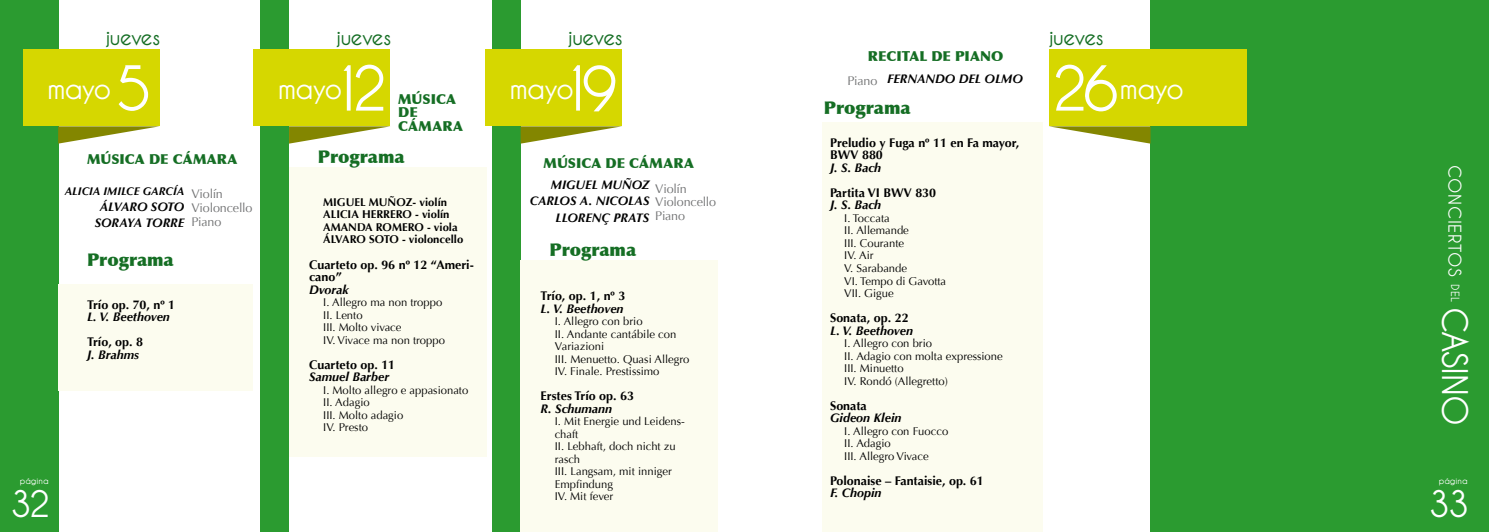
<style>
.page{position:relative;width:1489px;height:532px;background:#fff}
.page>*{position:absolute;margin:0;border:0;box-sizing:border-box;transform-origin:0 0}
.t1{font:700 36.25px "Caviar Dreams";color:#fff}
.t2{font:700 35px "Caviar Dreams";letter-spacing:-.04em;color:#fff}
.t3{font:700 28.75px "Caviar Dreams";letter-spacing:-.045em;color:#fff}
.t4{font:700 21.25px "Caviar Dreams";letter-spacing:-.04em;color:#156e24}
.t5{font:900 17.5px "Optima";letter-spacing:-.005em;color:#156e24}
.t6{font:700 17.5px "Caviar Dreams";letter-spacing:.035em;color:#fff}
.t7{font:900 13.75px/13.8px "Optima";letter-spacing:.005em;color:#156e24}
.t8{font:italic 700 12.5px/16.2px "Optima";color:#000;text-align:center}
.t9{font:700 12.5px/12.5px "Optima";color:#000}
.t10{font:12.5px/13.8px "Optima";letter-spacing:-.015em;color:#707172}
.t11{font:11.25px/12.5px "Optima";color:#000}
.t12{font:700 11.25px/12.5px "Optima";color:#000}
.t13{font:italic 700 11.25px "Optima";color:#000}
.t14{font:700 8.75px "Caviar Dreams";color:#fff}
.s1{font-size:61.25px}
.s2{font-size:11.25px}
</style>
<div class="page">
<div style="left:0;top:0;width:58px;height:531px;background:#2b9b30"></div>
<div style="left:1407px;top:0;width:81px;height:531px;background:#2b9b30"></div>
<div style="left:260px;top:0;width:29px;height:531px;background:#2b9b30"></div>
<div style="left:492px;top:0;width:29px;height:531px;background:#2b9b30"></div>
<div style="left:1150px;top:0;width:266px;height:531px;background:#2b9b30"></div>
<div style="left:23px;top:49px;width:136px;height:77px;background:#d6d700"></div>
<svg style="left:58px;top:126px;width:101px;height:18px"></svg>
<div style="left:58px;top:284px;width:195px;height:107px;background:#fcfcef"></div>
<div style="left:253px;top:49px;width:137px;height:77px;background:#d6d700"></div>
<svg style="left:289px;top:126px;width:101px;height:18px"></svg>
<div style="left:485px;top:49px;width:137px;height:77px;background:#d6d700"></div>
<svg style="left:520px;top:126px;width:102px;height:18px"></svg>
<div style="left:1048px;top:49px;width:198px;height:77px;background:#d6d700"></div>
<svg style="left:1049px;top:126px;width:101px;height:18px"></svg>
<div style="left:289px;top:167px;width:197px;height:289px;background:#fcfcef"></div>
<div style="left:520px;top:260px;width:198px;height:271px;background:#fcfcef"></div>
<div style="left:822px;top:122px;width:220px;height:409px;background:#fcfcef"></div>
<h3 class="t4" style="left:106px;top:25px;width:56px">jueves</h3>
<h3 class="t4" style="left:336px;top:25px;width:56px">jueves</h3>
<h3 class="t4" style="left:568px;top:25px;width:56px">jueves</h3>
<h3 class="t4" style="left:1048px;top:25px;width:56px">jueves</h3>
<p class="t7" style="left:867px;top:49px;width:137px">RECITAL DE PIANO</p>
<h3 class="t3" style="left:47px;top:72px;width:106px">mayo <span class="s1">5</span></h3>
<h3 class="t3" style="left:278px;top:72px;width:111px">mayo<span class="s1">12</span></h3>
<h3 class="t3" style="left:509px;top:72px;width:110px">mayo<span class="s1">19</span></h3>
<h3 class="t3" style="left:1051px;top:72px;width:134px"><span class="s1">26</span>mayo</h3>
<p class="t8" style="left:887px;top:71px;width:137px">FERNANDO DEL OLMO</p>
<p class="t10" style="left:847px;top:73px;width:31px">Piano</p>
<p class="t7" style="left:398px;top:92px;width:66px">MÚSICA<br>DE<br>CÁMARA</p>
<h3 class="t5" style="left:823px;top:97px;width:88px">Programa</h3>
<p class="t7" style="left:87px;top:152px;width:152px">MÚSICA DE CÁMARA</p>
<p class="t13" style="left:65px;top:184px;width:121px">ALICIA IMILCE GARCÍA</p>
<p class="t8" style="left:95px;top:199px;width:91px">ÁLVARO SOTO<br>SORAYA TORRE</p>
<p class="t10" style="left:191px;top:187px;width:62px">Violín<br>Violoncello<br>Piano</p>
<h3 class="t5" style="left:87px;top:248px;width:88px">Programa</h3>
<p class="t9" style="left:87px;top:298px;width:90px">Trío op. 70, nº 1</p>
<p class="t8" style="left:87px;top:309px;width:84px">L. V. Beethoven</p>
<p class="t9" style="left:87px;top:336px;width:58px">Trío, op. 8</p>
<p class="t8" style="left:87px;top:346px;width:53px">J. Brahms</p>
<p class="t14" style="left:20px;top:475px;width:30px">página</p>
<h1 class="t1" style="left:10px;top:483px;width:42px">32</h1>
<h3 class="t5" style="left:318px;top:146px;width:88px">Programa</h3>
<p class="t12" style="left:323px;top:196px;width:142px">MIGUEL MUÑOZ- violín<br>ALICIA HERRERO - violín<br>AMANDA ROMERO - viola<br>ÁLVARO SOTO - violoncello</p>
<p class="t9" style="left:309px;top:258px;width:166px">Cuarteto op. 96 nº 12 “Ameri&shy;cano”</p>
<p class="t8" style="left:309px;top:281px;width:41px">Dvorak</p>
<p class="t11" style="left:323px;top:296px;width:123px">I. Allegro ma non troppo<br>II. Lento<br>III. Molto vivace<br>IV. Vivace ma non troppo</p>
<p class="t9" style="left:309px;top:358px;width:88px">Cuarteto op. 11</p>
<p class="t8" style="left:309px;top:368px;width:82px">Samuel Barber</p>
<p class="t11" style="left:323px;top:383px;width:147px">I. Molto allegro e appasionato<br>II. Adagio<br>III. Molto adagio<br>IV. Presto</p>
<p class="t7" style="left:543px;top:156px;width:152px">MÚSICA DE CÁMARA</p>
<p class="t8" style="left:529px;top:177px;width:121px;text-align:right">MIGUEL MUÑOZ<br>CARLOS A. NICOLAS<br>LLORENÇ PRATS</p>
<p class="t10" style="left:655px;top:182px;width:62px">Violín<br>Violoncello<br>Piano</p>
<h3 class="t5" style="left:549px;top:239px;width:88px">Programa</h3>
<p class="t9" style="left:540px;top:290px;width:86px">Trío, op. 1, nº 3</p>
<p class="t8" style="left:540px;top:300px;width:84px">L. V. Beethoven</p>
<p class="t11" style="left:555px;top:315px;width:136px">I. Allegro con brio<br>II. Andante cantábile con<br>Variazioni<br>III. Menuetto. Quasi Allegro<br>IV. Finale. Prestissimo</p>
<p class="t9" style="left:540px;top:390px;width:95px">Erstes Trío op. 63</p>
<p class="t8" style="left:540px;top:400px;width:73px">R. Schumann</p>
<p class="t11" style="left:555px;top:415px;width:132px">I. Mit Energie und Leidens&shy;chaft<br>II. Lebhaft, doch nicht zu rasch<br>III. Langsam, mit inniger<br>Empfindung<br>IV. Mit fever</p>
<p class="t9" style="left:830px;top:136px;width:190px">Preludio y Fuga nº 11 en Fa mayor,<br>BWV 880</p>
<p class="t8" style="left:830px;top:159px;width:53px">J. S. Bach</p>
<p class="t9" style="left:830px;top:186px;width:108px">Partita VI BWV 830</p>
<p class="t8" style="left:830px;top:197px;width:53px">J. S. Bach</p>
<p class="t11" style="left:844px;top:212px;width:103px">I. Toccata<br>II. Allemande<br>III. Courante<br>IV. Air<br>V. Sarabande<br>VI. Tempo di Gavotta<br>VII. Gigue</p>
<p class="t9" style="left:830px;top:311px;width:80px">Sonata, op. 22</p>
<p class="t8" style="left:830px;top:322px;width:84px">L. V. Beethoven</p>
<p class="t11" style="left:844px;top:337px;width:160px">I. Allegro con brio<br>II. Adagio con molta expressione<br>III. Minuetto<br>IV. Rondó (Allegretto)</p>
<p class="t9" style="left:830px;top:399px;width:38px">Sonata</p>
<p class="t8" style="left:830px;top:409px;width:73px">Gideon Klein</p>
<p class="t11" style="left:844px;top:424px;width:106px">I. Allegro con Fuocco<br>II. Adagio<br>III. Allegro Vivace</p>
<p class="t9" style="left:830px;top:474px;width:155px">Polonaise – Fantaisie, op. 61</p>
<p class="t8" style="left:830px;top:484px;width:53px">F. Chopin</p>
<h3 class="t6" style="left:1464px;top:165px;width:139px;rotate:90deg">CONCIERTOS <span class="s2">DEL</span></h3>
<h2 class="t2" style="left:1474px;top:306px;width:120px;rotate:90deg">CASINO</h2>
<p class="t14" style="left:1438px;top:475px;width:30px">página</p>
<h1 class="t1" style="left:1428px;top:483px;width:43px">33</h1>
</div>
